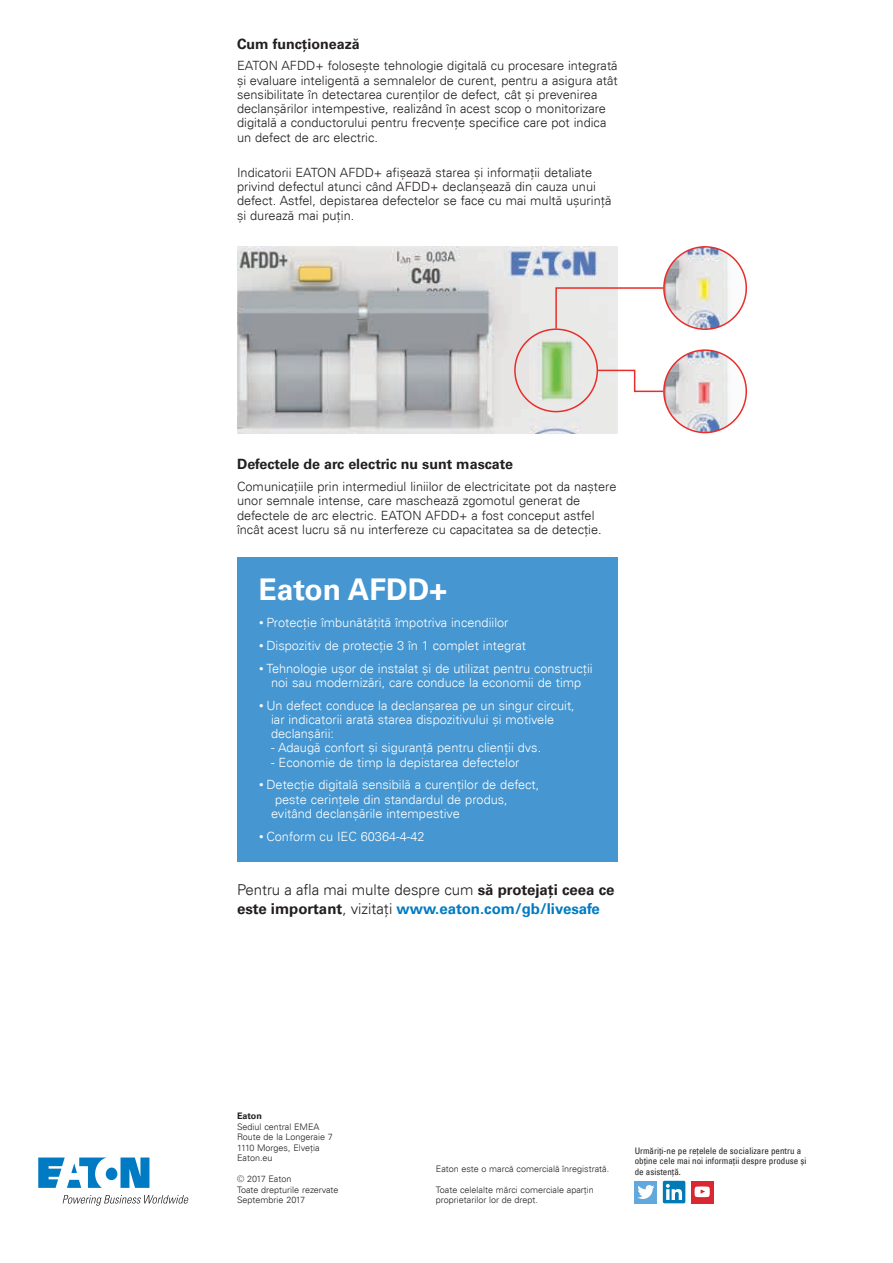
<style>
.page{position:relative;width:893px;height:1263px;background:#fff}
.page>*{position:absolute;margin:0;border:0;box-sizing:border-box;transform-origin:0 0}
.t1{font:700 30px "EATON Univers";color:#fff}
.t2{font:300 15px/19.5px "EATON Univers";color:#231f20}
.t3{font:700 14.25px "EATON Univers";color:#231f20}
.t4{font:300 12.75px/14.2px "EATON Univers";color:#231f20}
.t5{font:300 12.75px/14.2px "EATON Univers";color:#fff;text-align:center}
.t6{font:300 9px/10.5px "EATON Univers";color:#231f20}
.t7{font:condensed 9px/10.5px "EATON Univers";color:#231f20}
.t8{font:700 9px "EATON Univers";color:#231f20}
.s1{font-size:9px}
.s2{font-weight:700}
.s3{font-weight:700;color:#007ac3}
</style>
<div class="page">
<img style="left:237px;top:246px;width:381px;height:187px">
<img style="left:664px;top:247px;width:82px;height:82px;border-radius:41px">
<div style="left:663px;top:246px;width:84px;height:84px;border:2px solid #e82d2a;border-radius:50%"></div>
<img style="left:664px;top:350px;width:82px;height:82px;border-radius:41px">
<div style="left:663px;top:349px;width:84px;height:84px;border:2px solid #e82d2a;border-radius:50%"></div>
<div style="left:514px;top:328px;width:84px;height:84px;border:2px solid #e82d2a;border-radius:50%"></div>
<svg style="left:597px;top:369px;width:68px;height:24px"></svg>
<svg style="left:555px;top:286px;width:110px;height:44px"></svg>
<div style="left:691px;top:1181px;width:23px;height:22px;background:#da2832"></div>
<div style="left:635px;top:1181px;width:22px;height:22px;background:#61a9dd"></div>
<svg style="left:637px;top:1185px;width:17px;height:14px"></svg>
<div style="left:663px;top:1181px;width:22px;height:22px;background:#007bb6;border-radius:2px"></div>
<svg style="left:666px;top:1184px;width:16px;height:16px"></svg>
<svg style="left:695px;top:1186px;width:15px;height:11px"></svg>
<svg style="left:38px;top:1157px;width:111px;height:31px"></svg>
<svg style="left:63px;top:1195px;width:126px;height:11px"></svg>
<div style="left:237px;top:557px;width:381px;height:304px;background:#4596d1"></div>
<p class="t3" style="left:237px;top:35px;width:124px">Cum funcționează</p>
<p class="t4" style="left:237px;top:59px;width:382px">EATON AFDD+ folosește tehnologie digitală cu procesare integrată și evaluare inteligentă a semnalelor de curent, pentru a asigura atât sensibilitate în detectarea curenților de defect, cât și prevenirea declanșărilor intempestive, realizând în acest scop o monitorizare digitală a conductorului pentru frecvențe specifice care pot indica un defect de arc electric.</p>
<p class="t4" style="left:237px;top:165px;width:376px">Indicatorii EATON AFDD+ afișează starea și informații detaliate privind defectul atunci când AFDD+ declanșează din cauza unui defect. Astfel, depistarea defectelor se face cu mai multă ușurință și durează mai puțin.</p>
<p class="t3" style="left:237px;top:456px;width:277px">Defectele de arc electric nu sunt mascate</p>
<p class="t4" style="left:237px;top:479px;width:381px">Comunicațiile prin intermediul liniilor de electricitate pot da naștere unor semnale intense, care maschează zgomotul generat de defectele de arc electric. EATON AFDD+ a fost conceput astfel încât acest lucru să nu interfereze cu capacitatea sa de detecție.</p>
<h1 class="t1" style="left:258px;top:572px;width:190px">Eaton AFDD+</h1>
<p class="t5" style="left:259px;top:616px;width:251px"><span class="s1">•</span> Protecție îmbunătățită împotriva incendiilor</p>
<p class="t5" style="left:259px;top:638px;width:268px"><span class="s1">•</span> Dispozitiv de protecție 3 în 1 complet integrat</p>
<p class="t5" style="left:259px;top:661px;width:335px"><span class="s1">•</span> Tehnologie ușor de instalat și de utilizat pentru construcții noi sau modernizări, care conduce la economii de timp</p>
<p class="t5" style="left:271px;top:698px;width:305px;text-align:left;text-indent:-12px"><span class="s1">•</span> Un defect conduce la declanșarea pe un singur circuit, iar indicatorii arată starea dispozitivului și motivele declanșării:</p>
<p class="t5" style="left:271px;top:741px;width:272px">- Adaugă confort și siguranță pentru clienții dvs.</p>
<p class="t5" style="left:271px;top:755px;width:250px">- Economie de timp la depistarea defectelor</p>
<p class="t5" style="left:259px;top:778px;width:282px"><span class="s1">•</span> Detecție digitală sensibilă a curenților de defect,</p>
<p class="t5" style="left:275px;top:792px;width:234px">peste cerințele din standardul de produs,</p>
<p class="t5" style="left:271px;top:806px;width:190px">evitând declanșările intempestive</p>
<p class="t5" style="left:259px;top:829px;width:167px"><span class="s1">•</span> Conform cu IEC 60364-4-42</p>
<p class="t2" style="left:237px;top:880px;width:379px">Pentru a afla mai multe despre cum <span class="s2">să protejați ceea ce este important</span>, vizitați <span class="s3">www.eaton.com/gb/livesafe</span></p>
<p class="t8" style="left:237px;top:1111px;width:26px">Eaton</p>
<p class="t6" style="left:237px;top:1121px;width:97px">Sediul central EMEA<br>Route de la Longeraie 7<br>1110 Morges, Elveția<br>Eaton.eu</p>
<p class="t6" style="left:237px;top:1174px;width:103px">© 2017 Eaton<br>Toate drepturile rezervate<br>Septembrie 2017</p>
<p class="t7" style="left:635px;top:1145px;width:173px">Urmăriți-ne pe rețelele de socializare pentru a obține cele mai noi informații despre produse și</p>
<p class="t6" style="left:436px;top:1163px;width:175px">Eaton este o marcă comercială înregistrată.</p>
<p class="t7" style="left:635px;top:1166px;width:48px">de asistență.</p>
<p class="t6" style="left:436px;top:1184px;width:159px">Toate celelalte mărci comerciale aparțin proprietarilor lor de drept.</p>
</div>
